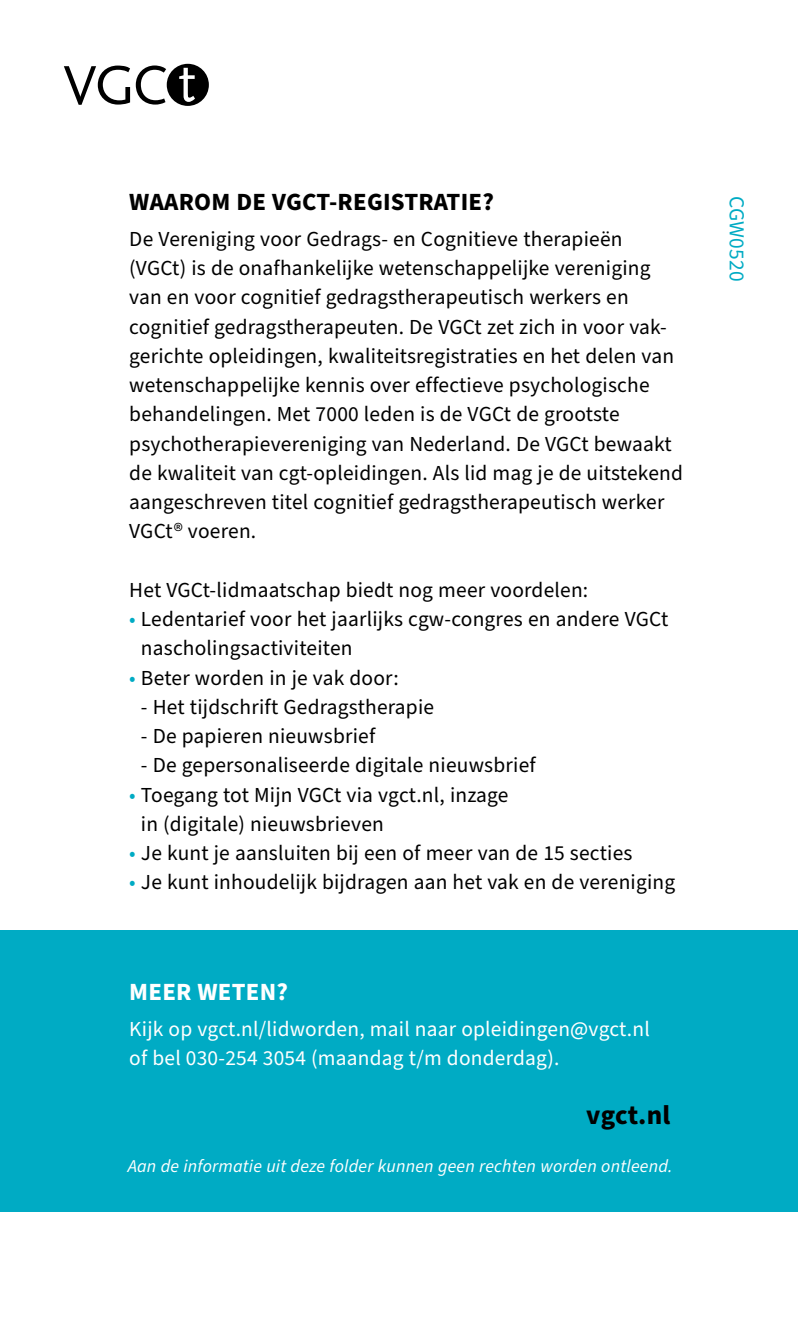
<style>
.page{position:relative;width:798px;height:1340px;background:#fff}
.page>*{position:absolute;margin:0;border:0;box-sizing:border-box;transform-origin:0 0}
.t1{font:700 27px "Source Sans Pro";letter-spacing:.005em;color:#000}
.t2{font:700 24.75px "Source Sans Pro";letter-spacing:.01em;color:#000}
.t3{font:700 24.75px "Source Sans Pro";letter-spacing:.01em;color:#fff}
.t4{font:21.38px/29.2px "Source Sans Pro";letter-spacing:.01em;color:#000}
.t5{font:21.38px/29.2px "Source Sans Pro";letter-spacing:.01em;color:#fff}
.t6{font:21.38px "Source Sans Pro";letter-spacing:.01em;color:#00abc4}
.t7{font:italic 18px "Source Sans Pro";letter-spacing:.01em;color:#fff}
.s1{color:#00abc4}
</style>
<div class="page">
<div style="left:0;top:930px;width:797px;height:282px;background:#00abc4"></div>
<div style="left:167px;top:64px;width:42px;height:42px;background:#000;border-radius:50%"></div>
<svg style="left:64px;top:66px;width:66px;height:39px"></svg>
<svg style="left:136px;top:65px;width:30px;height:40px"></svg>
<svg style="left:179px;top:68px;width:16px;height:34px"></svg>
<p class="t2" style="left:129px;top:185px;width:366px">WAAROM DE VGCT-REGISTRATIE?</p>
<p class="t4" style="left:129px;top:225px;width:555px">De Vereniging voor Gedrags- en Cognitieve therapieën (VGCt) is de onafhankelijke wetenschappelijke vereniging van en voor cognitief gedragstherapeutisch werkers en cognitief gedragstherapeuten. De VGCt zet zich in voor vak&shy;gerichte opleidingen, kwaliteitsregistraties en het delen van wetenschappelijke kennis over effectieve psychologische behandelingen. Met 7000 leden is de VGCt de grootste psychotherapievereniging van Nederland. De VGCt bewaakt de kwaliteit van cgt-opleidingen. Als lid mag je de uitstekend aangeschreven titel cognitief gedragstherapeutisch werker VGCt® voeren.</p>
<p class="t4" style="left:129px;top:576px;width:460px">Het VGCt-lidmaatschap biedt nog meer voordelen:</p>
<p class="t4" style="left:141px;top:605px;width:528px;text-indent:-12px"><span class="s1">•</span> Ledentarief voor het jaarlijks cgw-congres en andere VGCt nascholingsactiviteiten</p>
<p class="t4" style="left:129px;top:663px;width:271px"><span class="s1">•</span> Beter worden in je vak door:</p>
<p class="t4" style="left:141px;top:692px;width:294px">- Het tijdschrift Gedragstherapie</p>
<p class="t4" style="left:141px;top:722px;width:236px">- De papieren nieuwsbrief</p>
<p class="t4" style="left:141px;top:751px;width:396px">- De gepersonaliseerde digitale nieuwsbrief</p>
<p class="t4" style="left:141px;top:780px;width:369px;text-indent:-12px"><span class="s1">•</span> Toegang tot Mijn VGCt via vgct.nl, inzage in (digitale) nieuwsbrieven</p>
<p class="t4" style="left:129px;top:839px;width:504px"><span class="s1">•</span> Je kunt je aansluiten bij een of meer van de 15 secties</p>
<p class="t4" style="left:129px;top:868px;width:547px"><span class="s1">•</span> Je kunt inhoudelijk bijdragen aan het vak en de vereniging</p>
<p class="t3" style="left:129px;top:974px;width:160px">MEER WETEN?</p>
<p class="t5" style="left:129px;top:1014px;width:522px">Kijk op vgct.nl/lidworden, mail naar opleidingen@vgct.nl of bel 030-254 3054 (maandag t/m donderdag).</p>
<p class="t1" style="left:586px;top:1096px;width:86px">vgct.nl</p>
<p class="t7" style="left:128px;top:1153px;width:546px">Aan de informatie uit deze folder kunnen geen rechten worden ontleend.</p>
<p class="t6" style="left:750px;top:196px;width:87px;rotate:90deg">CGW0520</p>
</div>
